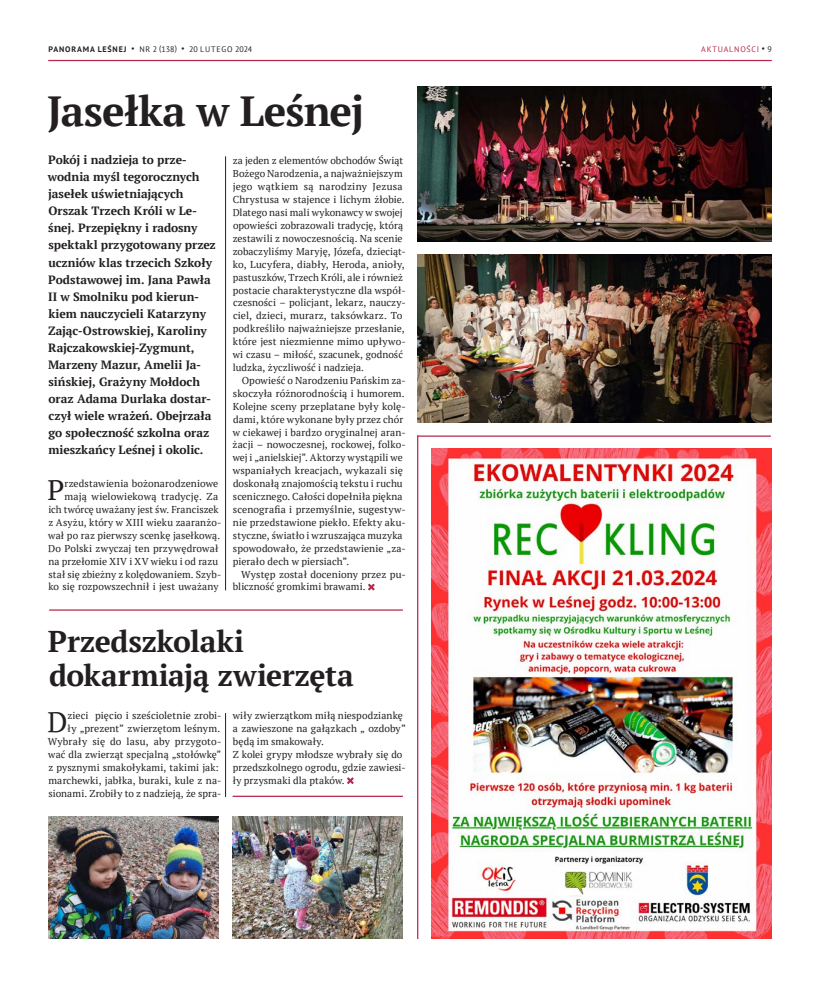
<style>
.page{position:relative;width:820px;height:993px;background:#fff}
.page>*{position:absolute;margin:0;border:0;box-sizing:border-box;transform-origin:0 0}
.t1{font:700 42px "PT Serif";letter-spacing:-.02em;color:#231f20}
.t2{font:700 30px/34px "PT Serif";letter-spacing:-.01em;color:#231f20}
.główny_inicjał_wypuszczony{font:28.4px "PT Serif";color:#231f20}
.lead_1_łam{font:700 12px/17px "PT Serif";letter-spacing:-.005em;color:#231f20}
.główny_inicjał_wypuszczony-2{font:10px/12.9px "PT Serif";letter-spacing:.01em;color:#231f20}
.główny_akapitowy{font:10px/12.9px "PT Serif";letter-spacing:.01em;color:#231f20}
.główny_akapitowy_1_akp{font:10px/12.9px "PT Serif";letter-spacing:.005em;color:#231f20}
.t3{font:8px "PT Sans";letter-spacing:.045em;color:#231f20}
.dział___numeracja_stron{font:8px "PT Sans";letter-spacing:.1em;color:#b6274b}
.s1{font-weight:700}
.s2{color:#231f20}
</style>
<div class="page">
<hr style="left:48px;top:60px;width:723px;height:1px;background:#b6274b">
<svg style="left:368px;top:583px;width:6px;height:7px"></svg>
<svg style="left:347px;top:777px;width:6px;height:6px"></svg>
<img style="left:417px;top:87px;width:354px;height:155px">
<img style="left:417px;top:255px;width:354px;height:167px">
<hr style="left:225px;top:156px;width:1px;height:434px;background:#231f20">
<hr style="left:225px;top:712px;width:1px;height:84px;background:#231f20">
<hr style="left:417px;top:435px;width:1px;height:503px;background:#b6274b">
<img style="left:48px;top:816px;width:170px;height:122px">
<img style="left:232px;top:816px;width:171px;height:122px">
<img style="left:431px;top:448px;width:340px;height:490px">
<hr style="left:417px;top:435px;width:353px;height:1px;background:#b6274b">
<hr style="left:49px;top:609px;width:354px;height:1px;background:#b6274b">
<hr style="left:232px;top:795px;width:171px;height:1px;background:#b6274b">
<p class="t3" style="left:49px;top:44px;width:205px"><span class="s1">PANORAMA LEŚNEJ</span> • NR 2 (138) • 20 LUTEGO 2024</p>
<p class="dział___numeracja_stron" style="left:701px;top:44px;width:72px">AKTUALNOŚCI <span class="s2">• 9</span></p>
<p class="t1" style="left:47px;top:83px;width:318px">Jasełka w Leśnej</p>
<p class="lead_1_łam" style="left:48px;top:151px;width:169px">Pokój i nadzieja to prze&shy;wodnia myśl tegorocznych jasełek uświetniających<br>Orszak Trzech Króli w Le&shy;śnej. Przepiękny i radosny spektakl przygotowany przez uczniów klas trzecich Szkoły<br>Podstawowej im. Jana Pawła<br>II w Smolniku pod kierun&shy;kiem nauczycieli Katarzyny<br>Zając-Ostrowskiej, Karoliny<br>Rajczakowskiej-Zygmunt,<br>Marzeny Mazur, Amelii Ja&shy;sińskiej, Grażyny Mołdoch oraz Adama Durlaka dostar&shy;czył wiele wrażeń. Obejrzała go społeczność szkolna oraz mieszkańcy Leśnej i okolic.</p>
<p class="główny_inicjał_wypuszczony" style="left:47px;top:471px;width:18px">P</p>
<p class="główny_inicjał_wypuszczony-2" style="left:65px;top:477px;width:155px">rzedstawienia bożonarodzeniowe</p>
<p class="główny_inicjał_wypuszczony-2" style="left:232px;top:154px;width:174px">za jeden z elementów obchodów Świąt Bożego Narodzenia, a najważniejszym jego wątkiem są narodziny Jezusa Chrystusa w stajence i lichym żłobie.<br>Dlatego nasi mali wykonawcy w swojej opowieści zobrazowali tradycję, którą zestawili z nowoczesnością. Na scenie zobaczyliśmy Maryję, Józefa, dzieciąt&shy;ko, Lucyfera, diabły, Heroda, anioły, pastuszków, Trzech Króli, ale i również postacie charakterystyczne dla współ&shy;czesności – policjant, lekarz, nauczy&shy;ciel, dzieci, murarz, taksówkarz. To podkreśliło najważniejsze przesłanie, które jest niezmienne mimo upływo&shy;wi czasu – miłość, szacunek, godność ludzka, życzliwość i nadzieja.</p>
<p class="główny_akapitowy" style="left:232px;top:373px;width:174px;text-indent:9px">Opowieść o Narodzeniu Pańskim za&shy;skoczyła różnorodnością i humorem.<br>Kolejne sceny przeplatane były kolę&shy;dami, które wykonane były przez chór w ciekawej i bardzo oryginalnej aran&shy;żacji – nowoczesnej, rockowej, folko&shy;wej i „anielskiej”. Aktorzy wystąpili we wspaniałych kreacjach, wykazali się doskonałą znajomością tekstu i ruchu scenicznego. Całości dopełniła piękna scenografia i przemyślnie, sugestyw&shy;nie przedstawione piekło. Efekty aku&shy;styczne, światło i wzruszająca muzyka spowodowało, że przedstawienie „za&shy;pierało dech w piersiach”.</p>
<p class="główny_akapitowy" style="left:233px;top:567px;width:174px;text-indent:8px">Występ został doceniony przez pu&shy;bliczność gromkimi brawami.</p>
<p class="t2" style="left:48px;top:623px;width:307px">Przedszkolaki dokarmiają zwierzęta</p>
<p class="główny_inicjał_wypuszczony" style="left:47px;top:703px;width:22px">D</p>
<p class="główny_inicjał_wypuszczony-2" style="left:65px;top:490px;width:155px">mają wielowiekową tradycję. Za</p>
<p class="główny_inicjał_wypuszczony-2" style="left:48px;top:502px;width:172px">ich twórcę uważany jest św. Franciszek</p>
<p class="główny_inicjał_wypuszczony-2" style="left:48px;top:515px;width:174px">z Asyżu, który w XIII wieku zaaranżo-</p>
<p class="główny_inicjał_wypuszczony-2" style="left:48px;top:528px;width:173px">wał po raz pierwszy scenkę jasełkową.</p>
<p class="główny_inicjał_wypuszczony-2" style="left:48px;top:541px;width:171px">Do Polski zwyczaj ten przywędrował</p>
<p class="główny_inicjał_wypuszczony-2" style="left:48px;top:554px;width:171px">na przełomie XIV i XV wieku i od razu</p>
<p class="główny_inicjał_wypuszczony-2" style="left:49px;top:567px;width:174px">stał się zbieżny z kolędowaniem. Szyb-</p>
<p class="główny_inicjał_wypuszczony-2" style="left:48px;top:580px;width:171px">ko się rozpowszechnił i jest uważany</p>
<p class="główny_inicjał_wypuszczony-2" style="left:48px;top:709px;width:175px;text-align:right">zieci pięcio i sześcioletnie zrobi-<br>ły „prezent” zwierzętom leśnym.<br>Wybrały się do lasu, aby przygoto&shy;wać dla zwierząt specjalną „stołówkę” z pysznymi smakołykami, takimi jak: marchewki, jabłka, buraki, kule z na&shy;sionami. Zrobiły to z nadzieją, że spra-</p>
<p class="główny_inicjał_wypuszczony-2" style="left:232px;top:709px;width:174px">wiły zwierzątkom miłą niespodziankę a zawieszone na gałązkach „ ozdoby” będą im smakowały.</p>
<p class="główny_akapitowy_1_akp" style="left:232px;top:747px;width:174px">Z kolei grypy młodsze wybrały się do przedszkolnego ogrodu, gdzie zawiesi&shy;ły przysmaki dla ptaków.</p>
</div>
